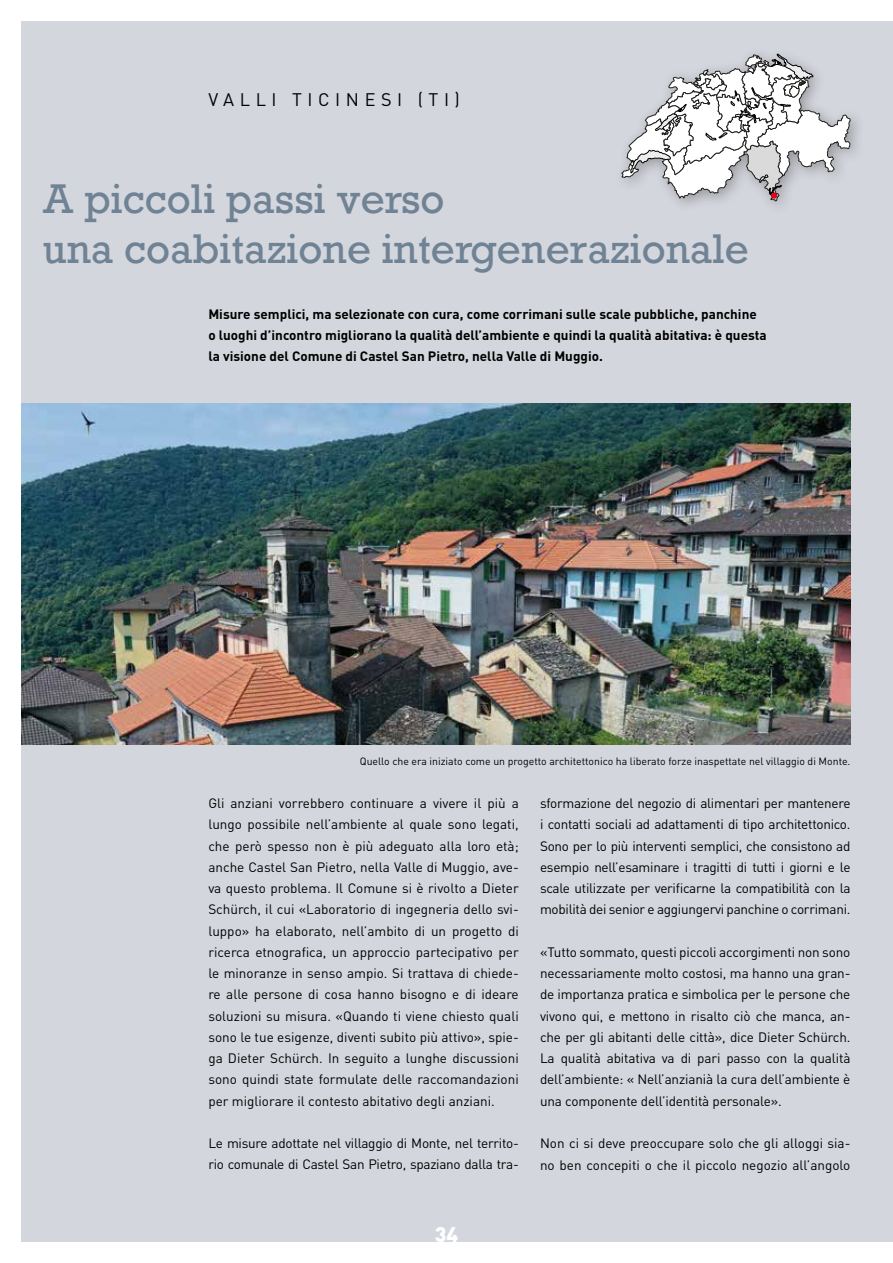
<style>
.page{position:relative;width:893px;height:1263px;background:#fff}
.page>*{position:absolute;margin:0;border:0;box-sizing:border-box;transform-origin:0 0}
.t1{font:39px/50.1px "Rockwell";color:#708395}
.t2{font:900 21px "DINOT";color:#fff}
.t3{font:18px "DINOT";letter-spacing:.31em;color:#000}
.t4{font:13.5px/21.3px "DINOT";letter-spacing:-.015em;color:#000;text-align:justify}
.t5{font:700 13.5px/21.3px "DINOT";color:#000}
.t6{font:10.5px "DINOT";color:#000}
</style>
<div class="page">
<div style="left:21px;top:21px;width:872px;height:1221px;background:#d4d6dd"></div>
<img style="left:21px;top:404px;width:829px;height:340px">
<svg style="left:622px;top:54px;width:228px;height:147px"></svg>
<h3 class="t3" style="left:208px;top:88px;width:253px">VALLI TICINESI (TI)</h3>
<h1 class="t1" style="left:43px;top:174px;width:708px">A piccoli passi verso<br>una coabitazione intergenerazionale</h1>
<p class="t5" style="left:208px;top:303px;width:560px">Misure semplici, ma selezionate con cura, come corrimani sulle scale pubbliche, panchine o luoghi d’incontro migliorano la qualità dell’ambiente e quindi la qualità abitativa: è questa la visione del Comune di Castel San Pietro, nella Valle di Muggio.</p>
<p class="t6" style="left:360px;top:754px;width:492px">Quello che era iniziato come un progetto architettonico ha liberato forze inaspettate nel villaggio di Monte.</p>
<p class="t4" style="left:208px;top:792px;width:312px">Gli anziani vorrebbero continuare a vivere il più a lungo possibile nell’ambiente al quale sono legati, che però spesso non è più adeguato alla loro età; anche Castel San Pietro, nella Valle di Muggio, ave&shy;va questo problema. Il Comune si è rivolto a Dieter Schürch, il cui «Laboratorio di ingegneria dello svi&shy;luppo» ha elaborato, nell’ambito di un progetto di ricerca etnografica, un approccio partecipativo per le minoranze in senso ampio. Si trattava di chiede&shy;re alle persone di cosa hanno bisogno e di ideare soluzioni su misura. «Quando ti viene chiesto quali sono le tue esigenze, diventi subito più attivo», spie&shy;ga Dieter Schürch. In seguito a lunghe discussioni sono quindi state formulate delle raccomandazioni per migliorare il contesto abitativo degli anziani.</p>
<p class="t4" style="left:208px;top:1132px;width:312px">Le misure adottate nel villaggio di Monte, nel territo&shy;rio comunale di Castel San Pietro, spaziano dalla tra-</p>
<p class="t4" style="left:540px;top:792px;width:312px">sformazione del negozio di alimentari per mantenere i contatti sociali ad adattamenti di tipo architettonico.<br>Sono per lo più interventi semplici, che consistono ad esempio nell’esaminare i tragitti di tutti i giorni e le scale utilizzate per verificarne la compatibilità con la mobilità dei senior e aggiungervi panchine o corrimani.</p>
<p class="t4" style="left:540px;top:941px;width:312px">«Tutto sommato, questi piccoli accorgimenti non sono necessariamente molto costosi, ma hanno una gran&shy;de importanza pratica e simbolica per le persone che vivono qui, e mettono in risalto ciò che manca, an&shy;che per gli abitanti delle città», dice Dieter Schürch.<br>La qualità abitativa va di pari passo con la qualità dell’ambiente: « Nell’anzianià la cura dell’ambiente è una componente dell’identità personale».</p>
<p class="t4" style="left:540px;top:1132px;width:312px">Non ci si deve preoccupare solo che gli alloggi sia&shy;no ben concepiti o che il piccolo negozio all’angolo</p>
<h2 class="t2" style="left:435px;top:1220px;width:25px">34</h2>
</div>
